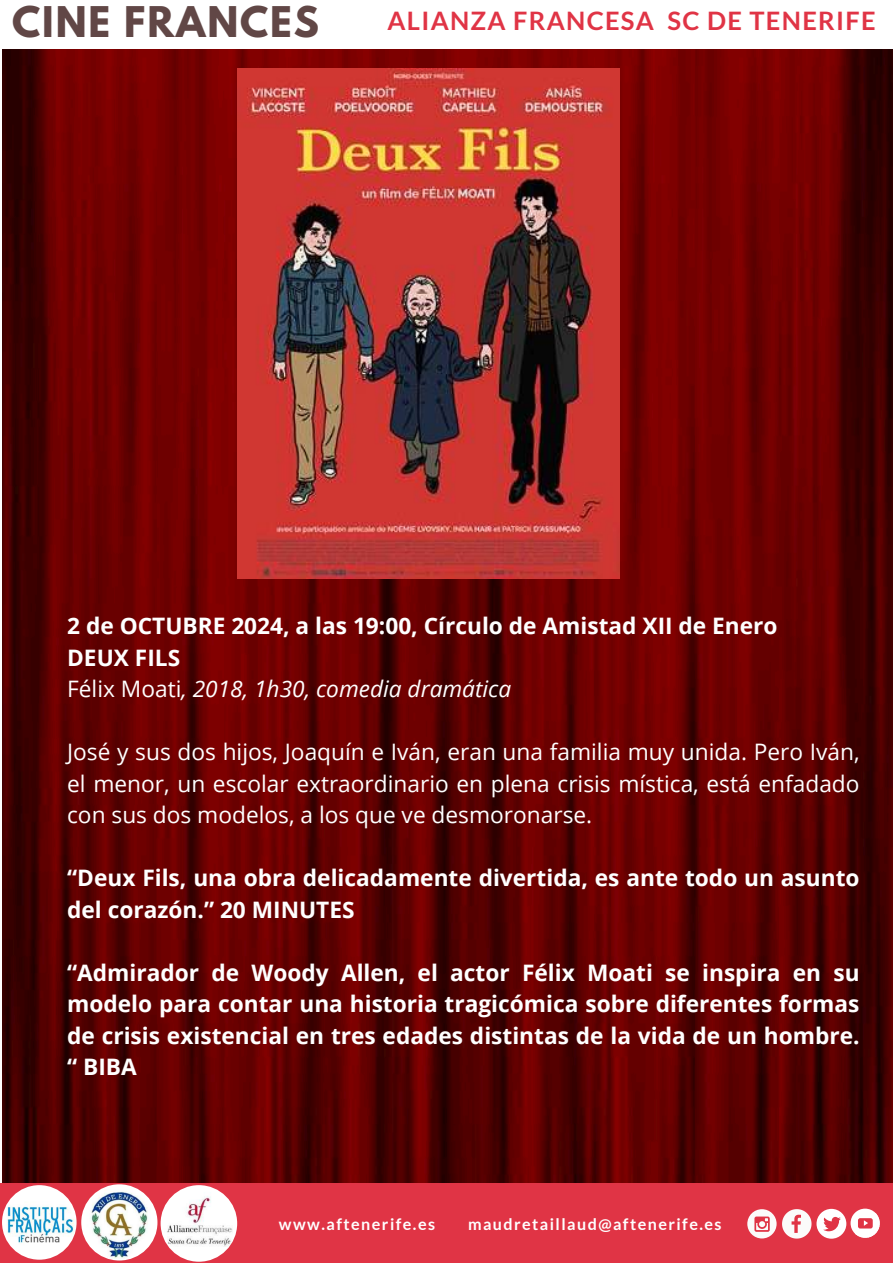
<style>
.page{position:relative;width:893px;height:1263px;background:#fff}
.page>*{position:absolute;margin:0;border:0;box-sizing:border-box;transform-origin:0 0}
.t1{font:700 37.5px "League Spartan";letter-spacing:.05em;color:#614746}
.t2{font:700 25.5px "Lato";letter-spacing:.05em;color:#e03445}
.t3{font:700 22.73px/31.5px "Open Sans";color:#fff}
.t4{font:22.73px/31.5px "Open Sans";color:#fff;text-align:justify}
.t5{font:700 16.12px "Lato";letter-spacing:.09em;color:#fff}
.s1{font-weight:400}
.s2{font-weight:400;font-style:italic}
</style>
<div class="page">
<div style="left:0;top:1183px;width:893px;height:80px;background:#e03445"></div>
<img style="left:2px;top:1185px;width:75px;height:75px;border-radius:50%">
<img style="left:81px;top:1184px;width:76px;height:76px;border-radius:50%">
<img style="left:161px;top:1185px;width:76px;height:77px;border-radius:50%">
<div style="left:747px;top:1209px;width:29px;height:29px;background:#fbfbfa;border-radius:50%"></div>
<svg style="left:754px;top:1216px;width:15px;height:16px"></svg>
<svg style="left:782px;top:1209px;width:29px;height:29px"></svg>
<div style="left:816px;top:1209px;width:30px;height:30px;background:#fff;border-radius:50%"></div>
<svg style="left:823px;top:1217px;width:18px;height:14px"></svg>
<svg style="left:850px;top:1208px;width:29px;height:30px"></svg>
<svg style="left:855px;top:1213px;width:25px;height:25px"></svg>
<img style="left:2px;top:49px;width:891px;height:1134px">
<img style="left:237px;top:69px;width:382px;height:509px">
<h1 class="t1" style="left:12px;top:3px;width:308px">CINE FRANCES</h1>
<p class="t2" style="left:387px;top:4px;width:489px">ALIANZA FRANCESA SC DE TENERIFE</p>
<p class="t3" style="left:67px;top:610px;width:712px">2 de OCTUBRE 2024, a las 19:00, Círculo de Amistad XII de Enero<br>DEUX FILS<br><span class="s1">Félix Moati</span><span class="s2">, 2018, 1h30, comedia dramática</span></p>
<p class="t4" style="left:67px;top:736px;width:794px">José y sus dos hijos, Joaquín e Iván, eran una familia muy unida. Pero Iván, el menor, un escolar extraordinario en plena crisis mística, está enfadado con sus dos modelos, a los que ve desmoronarse.</p>
<p class="t3" style="left:67px;top:862px;width:794px">“Deux Fils, una obra delicadamente divertida, es ante todo un asunto del corazón.” 20 MINUTES</p>
<p class="t3" style="left:67px;top:956px;width:794px;text-align:justify">“Admirador de Woody Allen, el actor Félix Moati se inspira en su modelo para contar una historia tragicómica sobre diferentes formas de crisis existencial en tres edades distintas de la vida de un hombre. “ BIBA</p>
<p class="t5" style="left:279px;top:1214px;width:158px">www.aftenerife.es</p>
<p class="t5" style="left:468px;top:1214px;width:255px">maudretaillaud@aftenerife.es</p>
</div>
